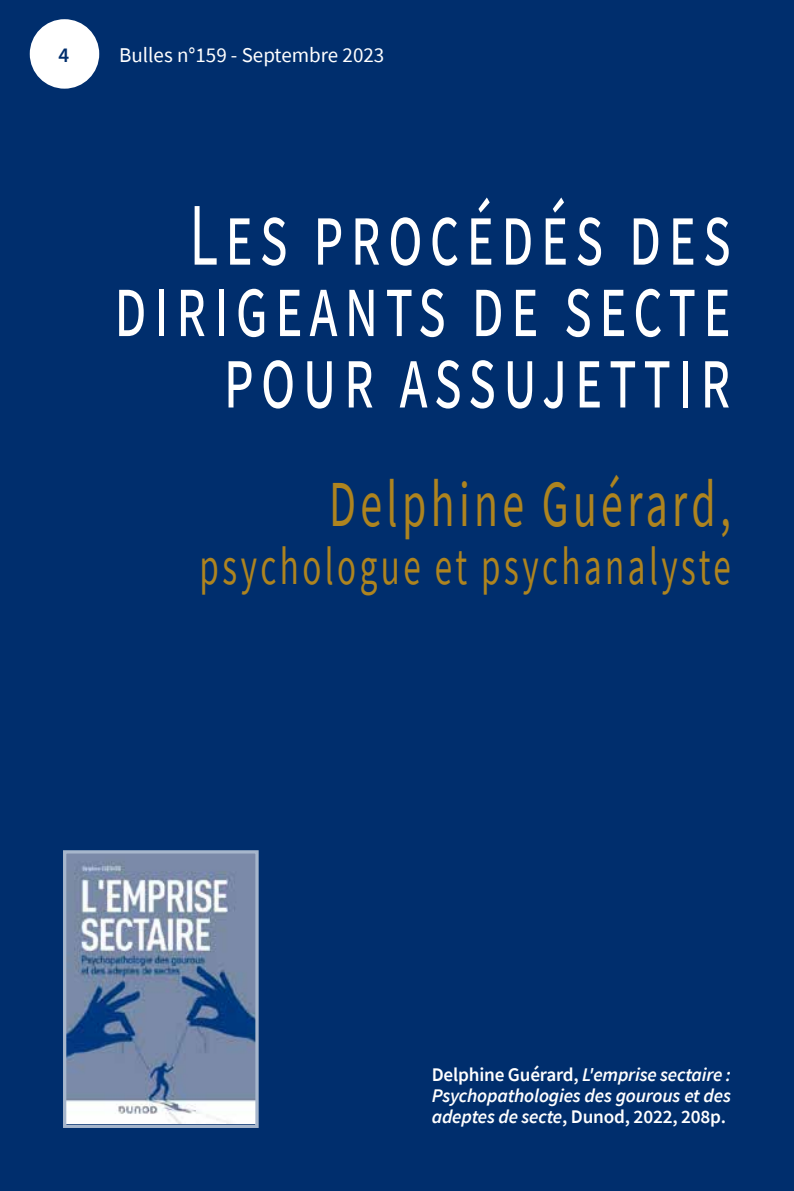
<style>
.page{position:relative;width:794px;height:1191px;background:#002e6d}
.page>*{position:absolute;margin:0;border:0;box-sizing:border-box;transform-origin:0 0}
.t1{font:89.25px/71.4px "Source Sans Pro";letter-spacing:.11em;color:#fff;text-align:right;scale:.67 1}
.t2{font:65.62px "Source Sans Pro";letter-spacing:.1em;color:#ae841f;scale:.67 1}
.t3{font:52.5px "Source Sans Pro";letter-spacing:.1em;color:#ae841f;scale:.67 1}
.t4{font:21px "Source Sans Pro";color:#fff}
.t5{font:600 21px "Source Sans Pro";color:#002e6d}
.t6{font:italic 600 19.25px/21px "Source Sans Pro";letter-spacing:-.01em;color:#fff;text-align:justify}
.s1{font-style:normal}
</style>
<div class="page">
<div style="left:30px;top:19px;width:69px;height:70px;background:#fff;border-radius:50%"></div>
<img style="left:67px;top:854px;width:188px;height:269px">
<div style="left:63px;top:850px;width:196px;height:278px;border:3px solid #a6b6cc"></div>
<p class="t5" style="left:59px;top:41px;width:12px">4</p>
<p class="t4" style="left:119px;top:41px;width:267px">Bulles n°159 - Septembre 2023</p>
<h1 class="t1" style="left:114px;top:199px;width:922px">Les procédés des dirigeants de secte pour assujettir</h1>
<h2 class="t2" style="left:329px;top:462px;width:601px">Delphine Guérard,</h2>
<h3 class="t3" style="left:200px;top:532px;width:794px">psychologue et psychanalyste</h3>
<p class="t6" style="left:432px;top:1064px;width:301px"><span class="s1">Delphine Guérard,</span> L'emprise sectaire :<br>Psychopathologies des gourous et des adeptes de secte<span class="s1">, Dunod, 2022, 208p.</span></p>
</div>
